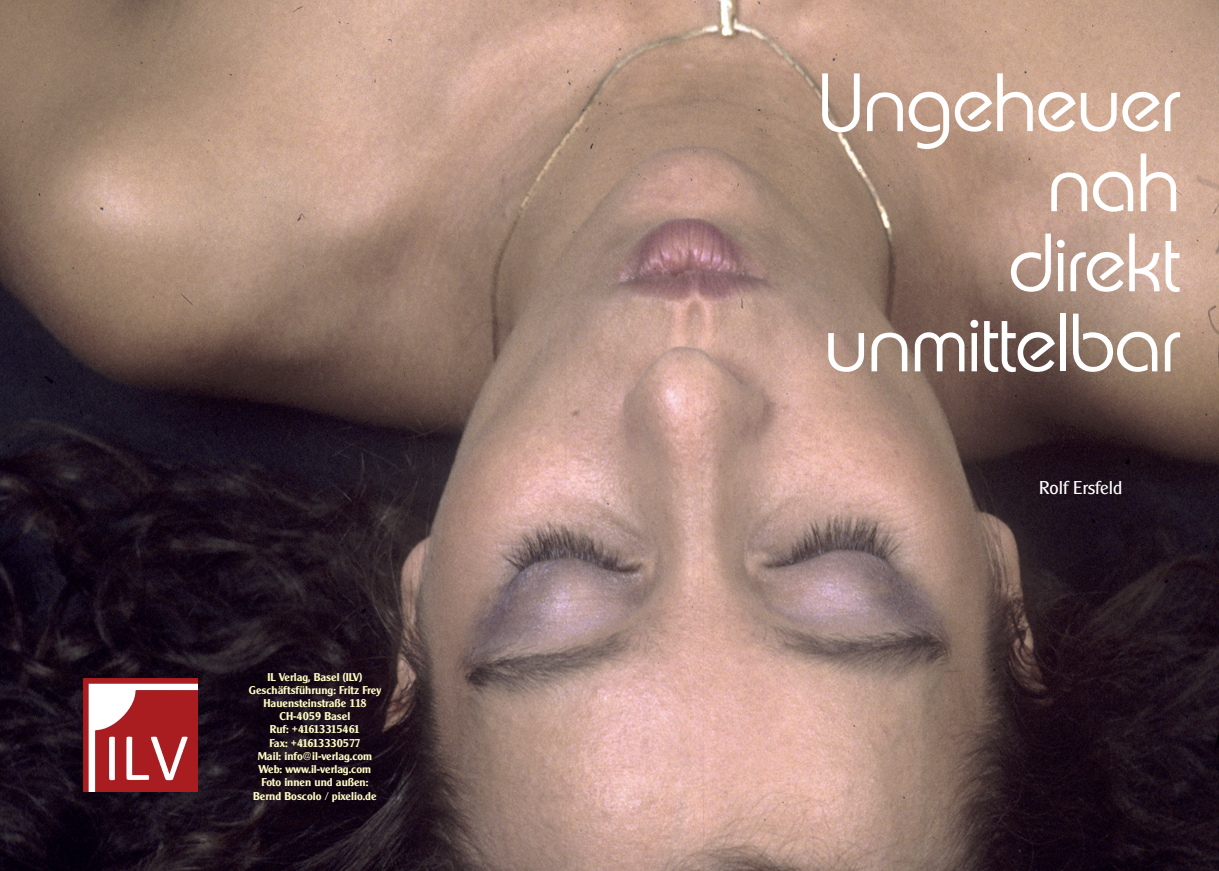
<style>
.page{position:relative;width:1219px;height:871px;background:#fff}
.page>*{position:absolute;margin:0;border:0;box-sizing:border-box;transform-origin:0 0}
.t1{font:300 80px/80px "Modern 12 Serial";color:#fff;text-align:right}
.t2{font:18px "Modern 04 Serial";color:#fff}
.t3{font:700 11px/13.2px "Modern 04 Serial";color:#fffac4;text-align:center}
</style>
<div class="page">
<img style="left:0;top:0;width:1219px;height:870px">
<img style="left:84px;top:677px;width:113px;height:114px">
<p class="t3" style="left:249px;top:669px;width:134px">IL Verlag, Basel (ILV)<br>Geschäftsführung: Fritz Frey<br>Hauensteinstraße 118<br>CH-4059 Basel<br>Ruf: +41613315461<br>Fax: +41613330577<br>Mail: info@il-verlag.com<br>Web: www.il-verlag.com<br>Foto innen und außen:<br>Bernd Boscolo / pixelio.de</p>
<h1 class="t1" style="left:818px;top:53px;width:363px">Ungeheuer nah<br>direkt unmittelbar</h1>
<h2 class="t2" style="left:1039px;top:474px;width:84px">Rolf Ersfeld</h2>
</div>
